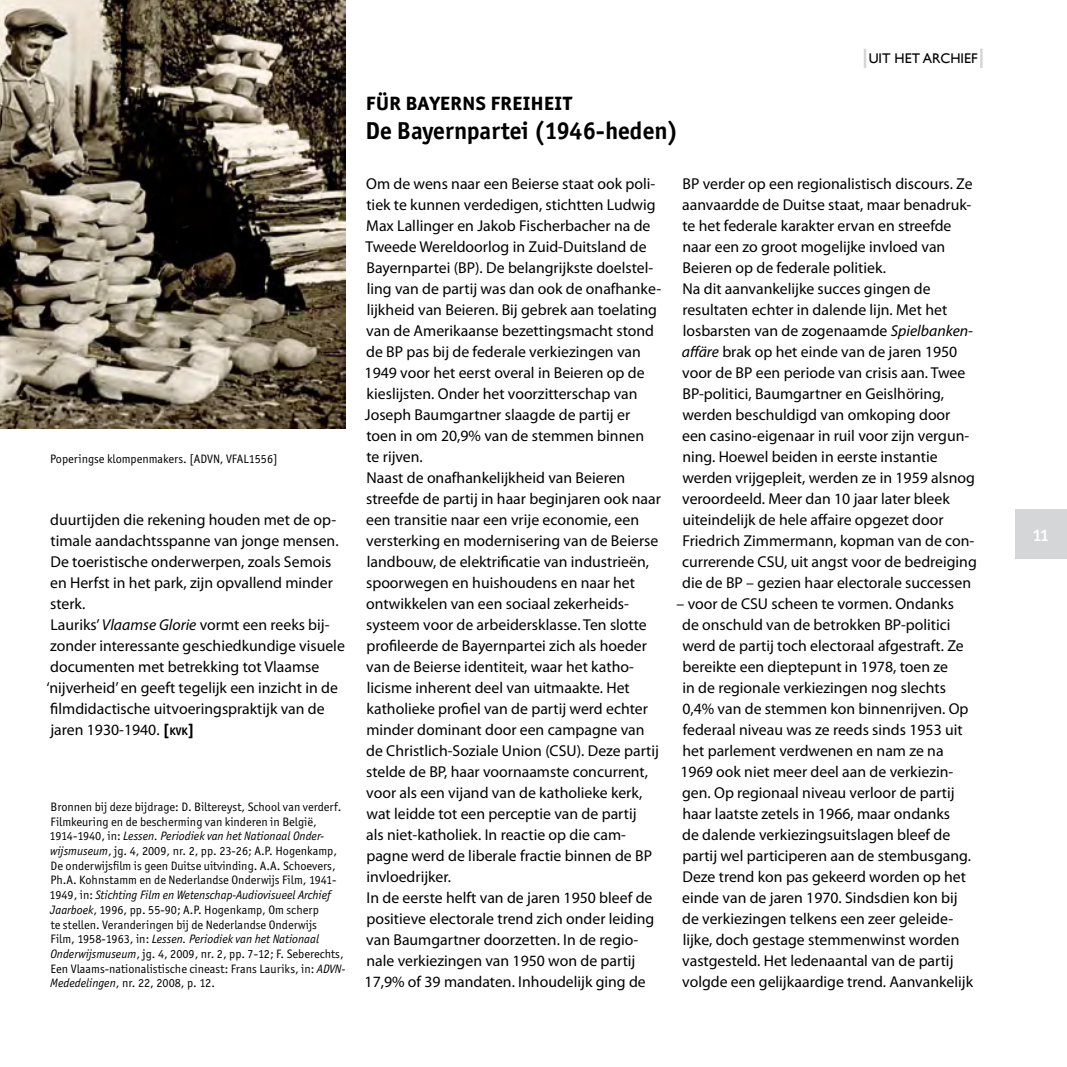
<style>
.page{position:relative;width:1067px;height:1067px;background:#fff}
.page>*{position:absolute;margin:0;border:0;box-sizing:border-box;transform-origin:0 0}
.t1{font:700 24.5px "Officina San ITC";color:#000}
.t2{font:24.5px "Officina San ITC Bold SC";color:#000}
.t3{font:19.25px "Officina San ITC Medium OS";color:#fff}
.t4{font:15.75px/21px "Myriad Pro";color:#000}
.t5{font:14px "Gill Sans";color:#000}
.t6{font:12.25px/14.7px "Officina San ITC";color:#000}
.s1{font-style:italic}
.s2{font-family:"Officina San ITC Bold OS"}
.s3{font-family:"Officina San ITC Bold OS";font-size:11.03px}
</style>
<div class="page">
<div style="left:1015px;top:508px;width:52px;height:50px;background:#d5d6d7"></div>
<div style="left:863px;top:49px;width:119px;height:19px;background:#d5d6d7"></div>
<div style="left:866px;top:46px;width:114px;height:24px;background:#fff"></div>
<img style="left:0;top:0;width:346px;height:428px">
<p class="t6" style="left:50px;top:451px;width:229px">Poperingse klompenmakers. [ADVN, VFAL1556]</p>
<p class="t4" style="left:46px;top:509px;width:300px">duurtijden die rekening houden met de op&shy;timale aandachtsspanne van jonge mensen.<br>De toeristische onderwerpen, zoals Semois en Herfst in het park, zijn opvallend minder sterk.<br>Lauriks’ <span class="s1">Vlaamse Glorie</span> vormt een reeks bij&shy;zonder interessante geschiedkundige visuele documenten met betrekking tot Vlaamse ‘nijverheid’ en geeft tegelijk een inzicht in de filmdidactische uitvoeringspraktijk van de jaren 1930-1940. <span class="s2">[</span><span class="s3">kvk</span><span class="s2">]</span></p>
<p class="t6" style="left:50px;top:799px;width:297px">Bronnen bij deze bijdrage: D. Biltereyst, School van verderf.<br>Filmkeuring en de bescherming van kinderen in België, 1914-1940, in: <span class="s1">Lessen. Periodiek van het Nationaal Onder&shy;wijsmuseum</span>, jg. 4, 2009, nr. 2, pp. 23-26; A.P. Hogenkamp, De onderwijsfilm is geen Duitse uitvinding. A.A. Schoevers, Ph.A. Kohnstamm en de Nederlandse Onderwijs Film, 1941- 1949, in: <span class="s1">Stichting Film en Wetenschap-Audiovisueel Archief Jaarboek</span>, 1996, pp. 55-90; A.P. Hogenkamp, Om scherp<br>te stellen. Veranderingen bij de Nederlandse Onderwijs<br>Film, 1958-1963, in: <span class="s1">Lessen. Periodiek van het Nationaal Onderwijsmuseum</span>, jg. 4, 2009, nr. 2, pp. 7-12; F. Seberechts, Een Vlaams-nationalistische cineast: Frans Lauriks, in: <span class="s1">ADVN-Mededelingen</span>, nr. 22, 2008, p. 12.</p>
<h1 class="t2" style="left:366px;top:86px;width:208px">für bayerns freiheit</h1>
<h1 class="t1" style="left:365px;top:115px;width:314px">De Bayernpartei (1946-heden)</h1>
<p class="t5" style="left:868px;top:50px;width:110px">UIT HET ARCHIEF</p>
<p class="t4" style="left:364px;top:173px;width:298px">Om de wens naar een Beierse staat ook poli&shy;tiek te kunnen verdedigen, stichtten Ludwig Max Lallinger en Jakob Fischerbacher na de Tweede Wereldoorlog in Zuid-Duitsland de Bayernpartei (BP). De belangrijkste doelstel&shy;ling van de partij was dan ook de onafhanke&shy;lijkheid van Beieren. Bij gebrek aan toelating van de Amerikaanse bezettingsmacht stond de BP pas bij de federale verkiezingen van 1949 voor het eerst overal in Beieren op de kieslijsten. Onder het voorzitterschap van Joseph Baumgartner slaagde de partij er toen in om 20,9% van de stemmen binnen<br>te rijven.<br>Naast de onafhankelijkheid van Beieren streefde de partij in haar beginjaren ook naar een transitie naar een vrije economie, een versterking en modernisering van de Beierse landbouw, de elektrificatie van industrieën, spoorwegen en huishoudens en naar het ontwikkelen van een sociaal zekerheids&shy;systeem voor de arbeidersklasse. Ten slotte profileerde de Bayernpartei zich als hoeder van de Beierse identiteit, waar het katho&shy;licisme inherent deel van uitmaakte. Het katholieke profiel van de partij werd echter minder dominant door een campagne van de Christlich-Soziale Union (CSU). Deze partij stelde de BP, haar voornaamste concurrent, voor als een vijand van de katholieke kerk, wat leidde tot een perceptie van de partij<br>als niet-katholiek. In reactie op die cam&shy;pagne werd de liberale fractie binnen de BP invloedrijker.<br>In de eerste helft van de jaren 1950 bleef de positieve electorale trend zich onder leiding van Baumgartner doorzetten. In de regio&shy;nale verkiezingen van 1950 won de partij 17,9% of 39 mandaten. Inhoudelijk ging de</p>
<p class="t4" style="left:681px;top:173px;width:296px">BP verder op een regionalistisch discours. Ze aanvaardde de Duitse staat, maar benadruk&shy;te het federale karakter ervan en streefde naar een zo groot mogelijke invloed van Beieren op de federale politiek.<br>Na dit aanvankelijke succes gingen de resultaten echter in dalende lijn. Met het losbarsten van de zogenaamde <span class="s1">Spielbanken&shy;affäre</span> brak op het einde van de jaren 1950 voor de BP een periode van crisis aan. Twee BP-politici, Baumgartner en Geislhöring, werden beschuldigd van omkoping door een casino-eigenaar in ruil voor zijn vergun&shy;ning. Hoewel beiden in eerste instantie werden vrijgepleit, werden ze in 1959 alsnog veroordeeld. Meer dan 10 jaar later bleek uiteindelijk de hele affaire opgezet door Friedrich Zimmermann, kopman van de con&shy;currerende CSU, uit angst voor de bedreiging die de BP – gezien haar electorale successen</p>
<p class="t4" style="left:676px;top:593px;width:298px">– voor de CSU scheen te vormen. Ondanks de onschuld van de betrokken BP-politici werd de partij toch electoraal afgestraft. Ze bereikte een dieptepunt in 1978, toen ze<br>in de regionale verkiezingen nog slechts 0,4% van de stemmen kon binnenrijven. Op federaal niveau was ze reeds sinds 1953 uit het parlement verdwenen en nam ze na 1969 ook niet meer deel aan de verkiezin&shy;gen. Op regionaal niveau verloor de partij haar laatste zetels in 1966, maar ondanks<br>de dalende verkiezingsuitslagen bleef de partij wel participeren aan de stembusgang.<br>Deze trend kon pas gekeerd worden op het einde van de jaren 1970. Sindsdien kon bij<br>de verkiezingen telkens een zeer geleide&shy;lijke, doch gestage stemmenwinst worden vastgesteld. Het ledenaantal van de partij volgde een gelijkaardige trend. Aanvankelijk</p>
<p class="t3" style="left:1033px;top:523px;width:17px">11</p>
</div>
